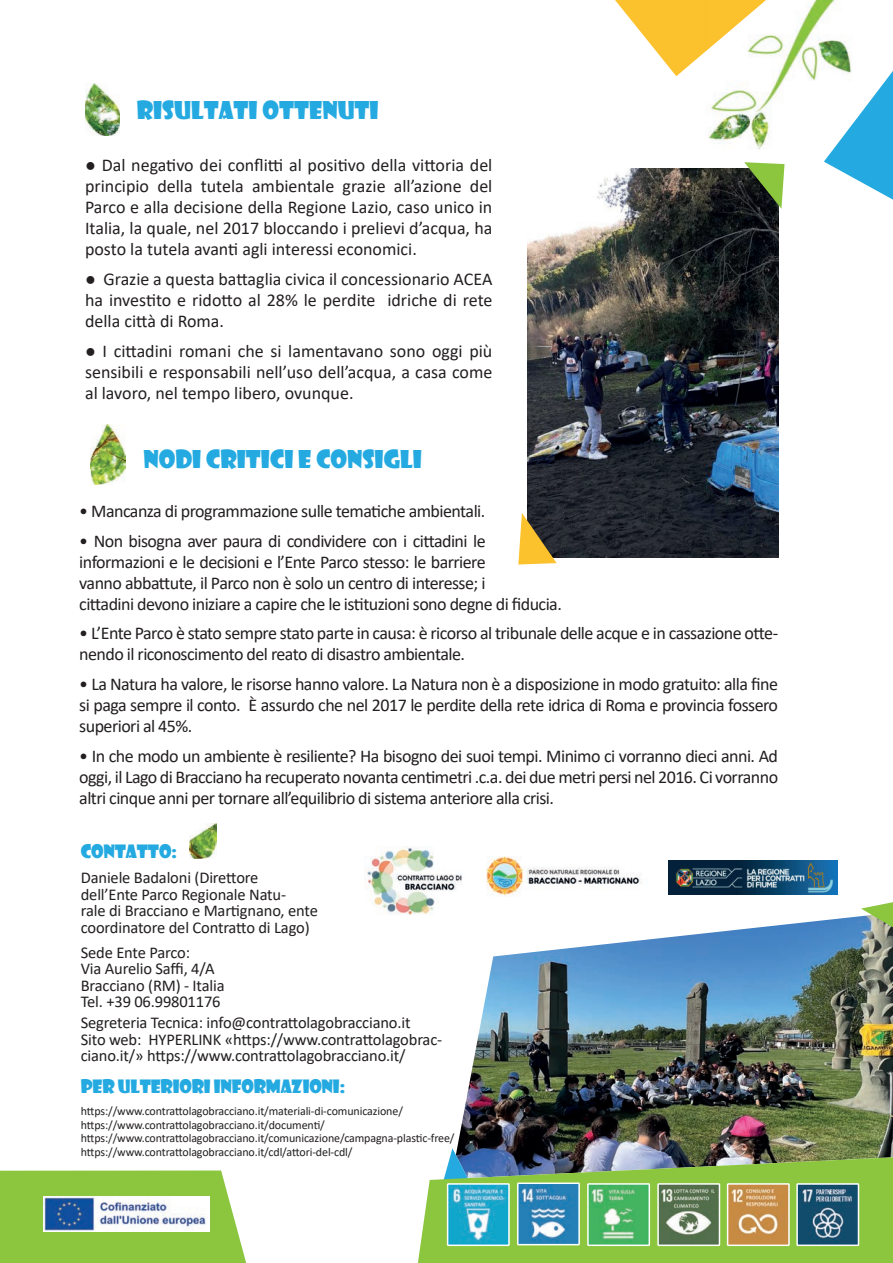
<style>
.page{position:relative;width:893px;height:1263px;background:#fff}
.page>*{position:absolute;margin:0;border:0;box-sizing:border-box;transform-origin:0 0}
.t1{font:24px "Showcard Gothic";color:#24aae1}
.t2{font:18px/21px "Calibri";letter-spacing:-.03em;color:#231f20;text-align:justify}
.t3{font:18px "Showcard Gothic";letter-spacing:-.01em;color:#24aae1}
.t4{font:16.5px/16.5px "Calibri";letter-spacing:-.01em;color:#231f20}
.t5{font:12px/13.5px "Calibri";letter-spacing:-.01em;color:#231f20}
</style>
<div class="page">
<svg style="left:615px;top:0;width:91px;height:76px"></svg>
<img style="left:708px;top:0;width:139px;height:149px">
<img style="left:706px;top:0;width:78px;height:51px">
<svg style="left:824px;top:43px;width:69px;height:157px"></svg>
<img style="left:457px;top:916px;width:436px;height:241px">
<svg style="left:861px;top:902px;width:32px;height:38px"></svg>
<svg style="left:450px;top:1148px;width:37px;height:9px"></svg>
<svg style="left:418px;top:1157px;width:475px;height:106px;background:#89ba57"></svg>
<img style="left:590px;top:1186px;width:57px;height:57px">
<div style="left:587px;top:1183px;width:63px;height:63px;border:2px solid #fff"></div>
<img style="left:450px;top:1186px;width:57px;height:57px">
<div style="left:447px;top:1183px;width:63px;height:63px;border:2px solid #fff"></div>
<img style="left:660px;top:1186px;width:57px;height:57px">
<div style="left:657px;top:1183px;width:63px;height:63px;border:2px solid #fff"></div>
<img style="left:730px;top:1186px;width:57px;height:57px">
<div style="left:727px;top:1183px;width:63px;height:63px;border:2px solid #fff"></div>
<img style="left:520px;top:1185px;width:57px;height:57px">
<div style="left:517px;top:1182px;width:63px;height:63px;border:2px solid #fff"></div>
<img style="left:85px;top:83px;width:35px;height:53px">
<img style="left:189px;top:823px;width:27px;height:35px">
<img style="left:91px;top:424px;width:35px;height:61px">
<img style="left:91px;top:449px;width:35px;height:20px">
<img style="left:527px;top:168px;width:252px;height:389px">
<svg style="left:744px;top:162px;width:40px;height:47px;background:#5a7838"></svg>
<svg style="left:518px;top:513px;width:39px;height:51px;background:#9e833d"></svg>
<img style="left:668px;top:861px;width:170px;height:33px">
<img style="left:365px;top:847px;width:101px;height:71px">
<img style="left:486px;top:856px;width:156px;height:41px">
<img style="left:799px;top:1186px;width:57px;height:57px">
<div style="left:796px;top:1183px;width:63px;height:63px;border:2px solid #fff"></div>
<svg style="left:0;top:1170px;width:247px;height:93px"></svg>
<h1 class="t1" style="left:137px;top:94px;width:243px">RISULTATI OTTENUTI</h1>
<p class="t2" style="left:85px;top:154px;width:409px">● Dal negativo dei conflitti al positivo della vittoria del principio della tutela ambientale grazie all’azione del Parco e alla decisione della Regione Lazio, caso unico in Italia, la quale, nel 2017 bloccando i prelievi d’acqua, ha posto la tutela avanti agli interessi economici.</p>
<p class="t2" style="left:85px;top:268px;width:409px">● Grazie a questa battaglia civica il concessionario ACEA ha investito e ridotto al 28% le perdite idriche di rete della città di Roma.</p>
<p class="t2" style="left:85px;top:340px;width:409px">● I cittadini romani che si lamentavano sono oggi più sensibili e responsabili nell’uso dell’acqua, a casa come al lavoro, nel tempo libero, ovunque.</p>
<h1 class="t1" style="left:143px;top:443px;width:280px">NODI CRITICI E CONSIGLI</h1>
<p class="t2" style="left:79px;top:500px;width:408px">• Mancanza di programmazione sulle tematiche ambientali.</p>
<p class="t2" style="left:79px;top:530px;width:484px;text-align:left">• Non bisogna aver paura di condividere con i cittadini le informazioni e le decisioni e l’Ente Parco stesso: le barriere<br>vanno abbattute, il Parco non è solo un centro di interesse; i<br>cittadini devono iniziare a capire che le istituzioni sono degne di fiducia.</p>
<p class="t2" style="left:79px;top:622px;width:700px">• L’Ente Parco è stato sempre stato parte in causa: è ricorso al tribunale delle acque e in cassazione otte&shy;nendo il riconoscimento del reato di disastro ambientale.</p>
<p class="t2" style="left:79px;top:673px;width:700px">• La Natura ha valore, le risorse hanno valore. La Natura non è a disposizione in modo gratuito: alla fine si paga sempre il conto. È assurdo che nel 2017 le perdite della rete idrica di Roma e provincia fossero superiori al 45%.</p>
<p class="t2" style="left:79px;top:744px;width:700px">• In che modo un ambiente è resiliente? Ha bisogno dei suoi tempi. Minimo ci vorranno dieci anni. Ad oggi, il Lago di Bracciano ha recuperato novanta centimetri .c.a. dei due metri persi nel 2016. Ci vorranno altri cinque anni per tornare all’equilibrio di sistema anteriore alla crisi.</p>
<p class="t3" style="left:81px;top:839px;width:98px">CONTATTO:</p>
<p class="t4" style="left:81px;top:869px;width:239px">Daniele Badaloni (Direttore dell’Ente Parco Regionale Natu-<br>rale di Bracciano e Martignano, ente coordinatore del Contratto di Lago)</p>
<p class="t4" style="left:81px;top:943px;width:145px">Sede Ente Parco:<br>Via Aurelio Saffi, 4/A<br>Bracciano (RM) - Italia<br>Tel. +39 06.99801176</p>
<p class="t4" style="left:81px;top:1014px;width:363px">Segreteria Tecnica: info@contrattolagobracciano.it<br>Sito web: HYPERLINK «https://www.contrattolagobrac&shy;ciano.it/» https://www.contrattolagobracciano.it/</p>
<p class="t3" style="left:81px;top:1075px;width:266px">PER ULTERIORI INFORMAZIONI:</p>
<p class="t5" style="left:81px;top:1104px;width:375px">https://www.contrattolagobracciano.it/materiali-di-comunicazione/ https://www.contrattolagobracciano.it/documenti/ https://www.contrattolagobracciano.it/comunicazione/campagna-plastic-free/ https://www.contrattolagobracciano.it/cdl/attori-del-cdl/</p>
</div>
